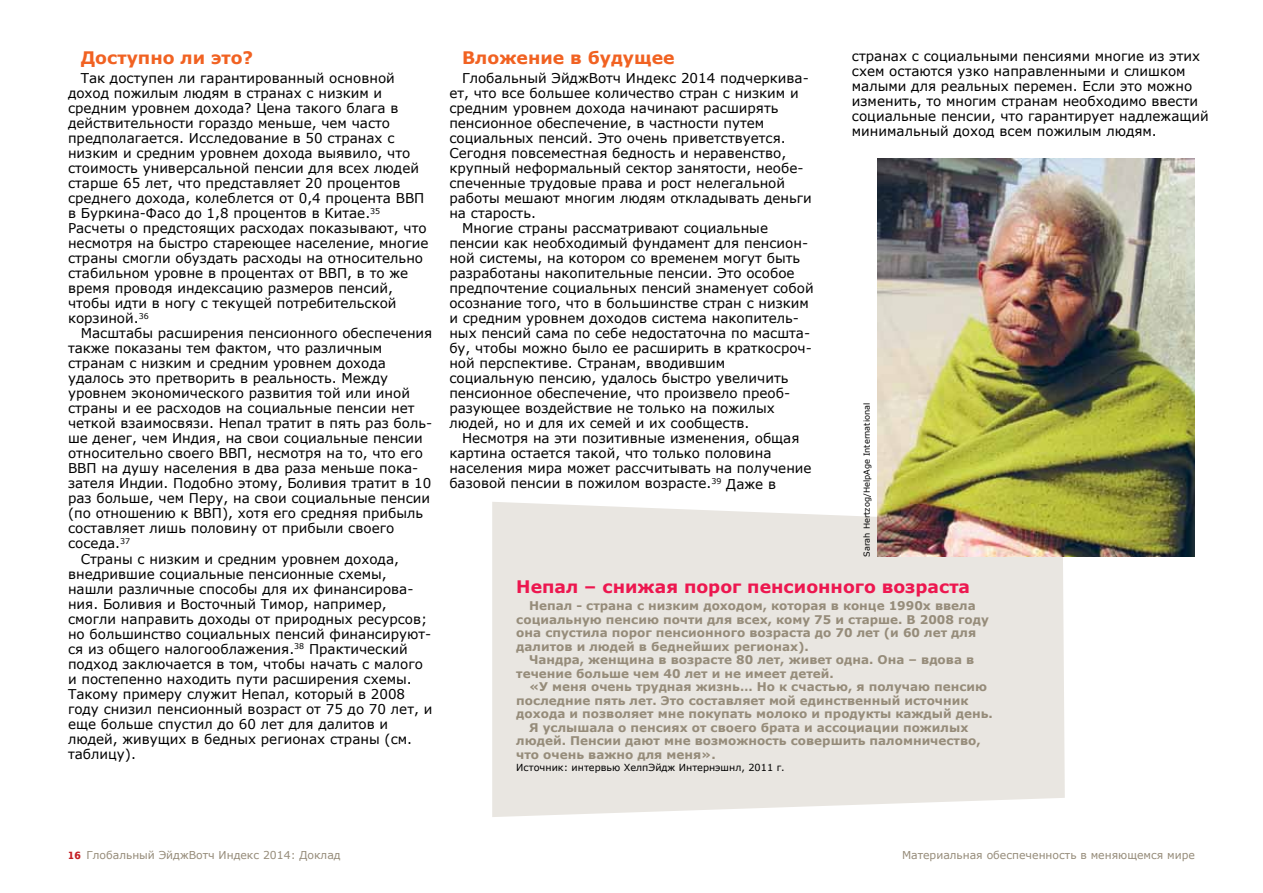
<style>
.page{position:relative;width:1263px;height:893px;background:#fff}
.page>*{position:absolute;margin:0;border:0;box-sizing:border-box;transform-origin:0 0}
.t1{font:700 17.25px "Verdana";color:#ed174f}
.t2{font:700 17.25px "Verdana";color:#f16222}
.t3{font:13.5px/15px "Verdana";color:#000}
.t4{font:700 12px/13.5px "Verdana";color:#968c7a}
.t5{font:10.8px "Verdana";color:#968c7a}
.t6{font:9.75px "Verdana";color:#000}
.t7{font:8.25px "Verdana";color:#000}
.s1{font-family:"Lexia X Bold";color:#c41f25}
</style>
<div class="page">
<div style="left:492px;top:502px;width:573px;height:315px;background:#e9e6e1"></div>
<img style="left:877px;top:158px;width:318px;height:398px">
<p class="t2" style="left:81px;top:46px;width:174px">Доступно ли это?</p>
<p class="t3" style="left:68px;top:71px;width:362px;text-indent:13px">Так доступен ли гарантированный основной доход пожилым людям в странах с низким и средним уровнем дохода? Цена такого блага в действительности гораздо меньше, чем часто предполагается. Исследование в 50 странах с низким и средним уровнем дохода выявило, что стоимость универсальной пенсии для всех людей старше 65 лет, что представляет 20 процентов среднего дохода, колеблется от 0,4 процента ВВП в Буркина-Фасо до 1,8 процентов в Китае.<sup>35<br></sup>Расчеты о предстоящих расходах показывают, что несмотря на быстро стареющее население, многие страны смогли обуздать расходы на относительно стабильном уровне в процентах от ВВП, в то же время проводя индексацию размеров пенсий, чтобы идти в ногу с текущей потребительской корзиной.<sup>36</sup></p>
<p class="t3" style="left:81px;top:326px;width:353px">Масштабы расширения пенсионного обеспечения</p>
<p class="t3" style="left:68px;top:341px;width:316px">также показаны тем фактом, что различным</p>
<p class="t3" style="left:68px;top:356px;width:319px">странам с низким и средним уровнем дохода</p>
<p class="t3" style="left:68px;top:371px;width:322px">удалось это претворить в реальность. Между</p>
<p class="t3" style="left:68px;top:386px;width:343px">уровнем экономического развития той или иной</p>
<p class="t3" style="left:68px;top:401px;width:348px">страны и ее расходов на социальные пенсии нет</p>
<p class="t3" style="left:68px;top:416px;width:366px">четкой взаимосвязи. Непал тратит в пять раз боль-</p>
<p class="t3" style="left:68px;top:431px;width:356px">ше денег, чем Индия, на свои социальные пенсии</p>
<p class="t3" style="left:68px;top:446px;width:356px">относительно своего ВВП, несмотря на то, что его</p>
<p class="t3" style="left:68px;top:461px;width:352px">ВВП на душу населения в два раза меньше пока-</p>
<p class="t3" style="left:68px;top:476px;width:365px">зателя Индии. Подобно этому, Боливия тратит в 10</p>
<p class="t3" style="left:68px;top:491px;width:364px">раз больше, чем Перу, на свои социальные пенсии</p>
<p class="t3" style="left:68px;top:506px;width:357px">(по отношению к ВВП), хотя его средняя прибыль</p>
<p class="t3" style="left:68px;top:521px;width:328px">составляет лишь половину от прибыли своего</p>
<p class="t3" style="left:68px;top:536px;width:64px">соседа.<sup>37</sup></p>
<p class="t3" style="left:81px;top:551px;width:320px">Страны с низким и средним уровнем дохода,</p>
<p class="t3" style="left:68px;top:566px;width:320px">внедрившие социальные пенсионные схемы,</p>
<p class="t3" style="left:68px;top:581px;width:347px">нашли различные способы для их финансирова-</p>
<p class="t3" style="left:68px;top:596px;width:320px">ния. Боливия и Восточный Тимор, например,</p>
<p class="t3" style="left:68px;top:611px;width:361px">смогли направить доходы от природных ресурсов;</p>
<p class="t3" style="left:68px;top:626px;width:365px">но большинство социальных пенсий финансируют-</p>
<p class="t3" style="left:68px;top:641px;width:341px">ся из общего налогооблажения.<sup>38</sup> Практический</p>
<p class="t3" style="left:68px;top:656px;width:356px">подход заключается в том, чтобы начать с малого</p>
<p class="t3" style="left:68px;top:671px;width:345px">и постепенно находить пути расширения схемы.</p>
<p class="t3" style="left:68px;top:686px;width:339px">Такому примеру служит Непал, который в 2008</p>
<p class="t3" style="left:68px;top:701px;width:366px">году снизил пенсионный возраст от 75 до 70 лет, и</p>
<p class="t3" style="left:68px;top:716px;width:322px">еще больше спустил до 60 лет для далитов и</p>
<p class="t3" style="left:68px;top:731px;width:346px">людей, живущих в бедных регионах страны (см.</p>
<p class="t3" style="left:68px;top:746px;width:69px">таблицу).</p>
<p class="t2" style="left:462px;top:46px;width:214px">Вложение в будущее</p>
<p class="t3" style="left:462px;top:71px;width:348px">Глобальный ЭйджВотч Индекс 2014 подчеркива-</p>
<p class="t3" style="left:449px;top:86px;width:351px">ет, что все большее количество стран с низким и</p>
<p class="t3" style="left:449px;top:101px;width:331px">средним уровнем дохода начинают расширять</p>
<p class="t3" style="left:449px;top:116px;width:316px">пенсионное обеспечение, в частности путем</p>
<p class="t3" style="left:449px;top:131px;width:338px">социальных пенсий. Это очень приветствуется.</p>
<p class="t3" style="left:449px;top:146px;width:339px">Сегодня повсеместная бедность и неравенство,</p>
<p class="t3" style="left:449px;top:161px;width:356px">крупный неформальный сектор занятости, необе-</p>
<p class="t3" style="left:449px;top:176px;width:337px">спеченные трудовые права и рост нелегальной</p>
<p class="t3" style="left:449px;top:191px;width:364px">работы мешают многим людям откладывать деньги</p>
<p class="t3" style="left:449px;top:206px;width:88px">на старость.</p>
<p class="t3" style="left:462px;top:221px;width:307px">Многие страны рассматривают социальные</p>
<p class="t3" style="left:449px;top:236px;width:360px">пенсии как необходимый фундамент для пенсион-</p>
<p class="t3" style="left:449px;top:251px;width:352px">ной системы, на котором со временем могут быть</p>
<p class="t3" style="left:449px;top:266px;width:347px">разработаны накопительные пенсии. Это особое</p>
<p class="t3" style="left:449px;top:281px;width:366px">предпочтение социальных пенсий знаменует собой</p>
<p class="t3" style="left:449px;top:296px;width:361px">осознание того, что в большинстве стран с низким</p>
<p class="t3" style="left:449px;top:311px;width:351px">и средним уровнем доходов система накопитель-</p>
<p class="t3" style="left:449px;top:326px;width:362px">ных пенсий сама по себе недостаточна по масшта-</p>
<p class="t3" style="left:449px;top:341px;width:364px">бу, чтобы можно было ее расширить в краткосроч-</p>
<p class="t3" style="left:449px;top:356px;width:277px">ной перспективе. Странам, вводившим</p>
<p class="t3" style="left:449px;top:371px;width:341px">социальную пенсию, удалось быстро увеличить</p>
<p class="t3" style="left:449px;top:386px;width:342px">пенсионное обеспечение, что произвело преоб-</p>
<p class="t3" style="left:449px;top:401px;width:327px">разующее воздействие не только на пожилых</p>
<p class="t3" style="left:449px;top:416px;width:302px">людей, но и для их семей и их сообществ.</p>
<p class="t3" style="left:462px;top:431px;width:339px">Несмотря на эти позитивные изменения, общая</p>
<p class="t3" style="left:449px;top:446px;width:324px">картина остается такой, что только половина</p>
<p class="t3" style="left:449px;top:461px;width:364px">населения мира может рассчитывать на получение</p>
<p class="t3" style="left:449px;top:476px;width:328px">базовой пенсии в пожилом возрасте.<sup>39</sup> Даже в</p>
<p class="t3" style="left:852px;top:49px;width:358px">странах с социальными пенсиями многие из этих схем остаются узко направленными и слишком малыми для реальных перемен. Если это можно изменить, то многим странам необходимо ввести социальные пенсии, что гарантирует надлежащий минимальный доход всем пожилым людям.</p>
<p class="t7" style="left:861px;top:556px;width:155px;rotate:-90deg">Sarah Hertzog/HelpAge International</p>
<p class="t1" style="left:516px;top:574px;width:455px">Непал – снижая порог пенсионного возраста</p>
<p class="t4" style="left:516px;top:599px;width:474px;text-indent:13px">Непал - страна с низким доходом, которая в конце 1990х ввела социальную пенсию почти для всех, кому 75 и старше. В 2008 году она спустила порог пенсионного возраста до 70 лет (и 60 лет для далитов и людей в беднейших регионах).</p>
<p class="t4" style="left:516px;top:653px;width:459px;text-indent:13px">Чандра, женщина в возрасте 80 лет, живет одна. Она – вдова в течение больше чем 40 лет и не имеет детей.</p>
<p class="t4" style="left:529px;top:680px;width:460px">«У меня очень трудная жизнь… Но к счастью, я получаю пенсию</p>
<p class="t4" style="left:516px;top:693px;width:454px">последние пять лет. Это составляет мой единственный источник</p>
<p class="t4" style="left:516px;top:707px;width:478px">дохода и позволяет мне покупать молоко и продукты каждый день.</p>
<p class="t4" style="left:529px;top:720px;width:441px">Я услышала о пенсиях от своего брата и ассоциации пожилых</p>
<p class="t4" style="left:516px;top:734px;width:466px">людей. Пенсии дают мне возможность совершить паломничество,</p>
<p class="t4" style="left:516px;top:747px;width:201px">что очень важно для меня».</p>
<p class="t6" style="left:516px;top:761px;width:270px">Источник: интервью ХелпЭйдж Интернэшнл, 2011 г.</p>
<p class="t5" style="left:68px;top:848px;width:274px"><span class="s1">16</span> Глобальный ЭйджВотч Индекс 2014: Доклад</p>
<p class="t5" style="left:902px;top:848px;width:294px">Материальная обеспеченность в меняющемся мире</p>
</div>
